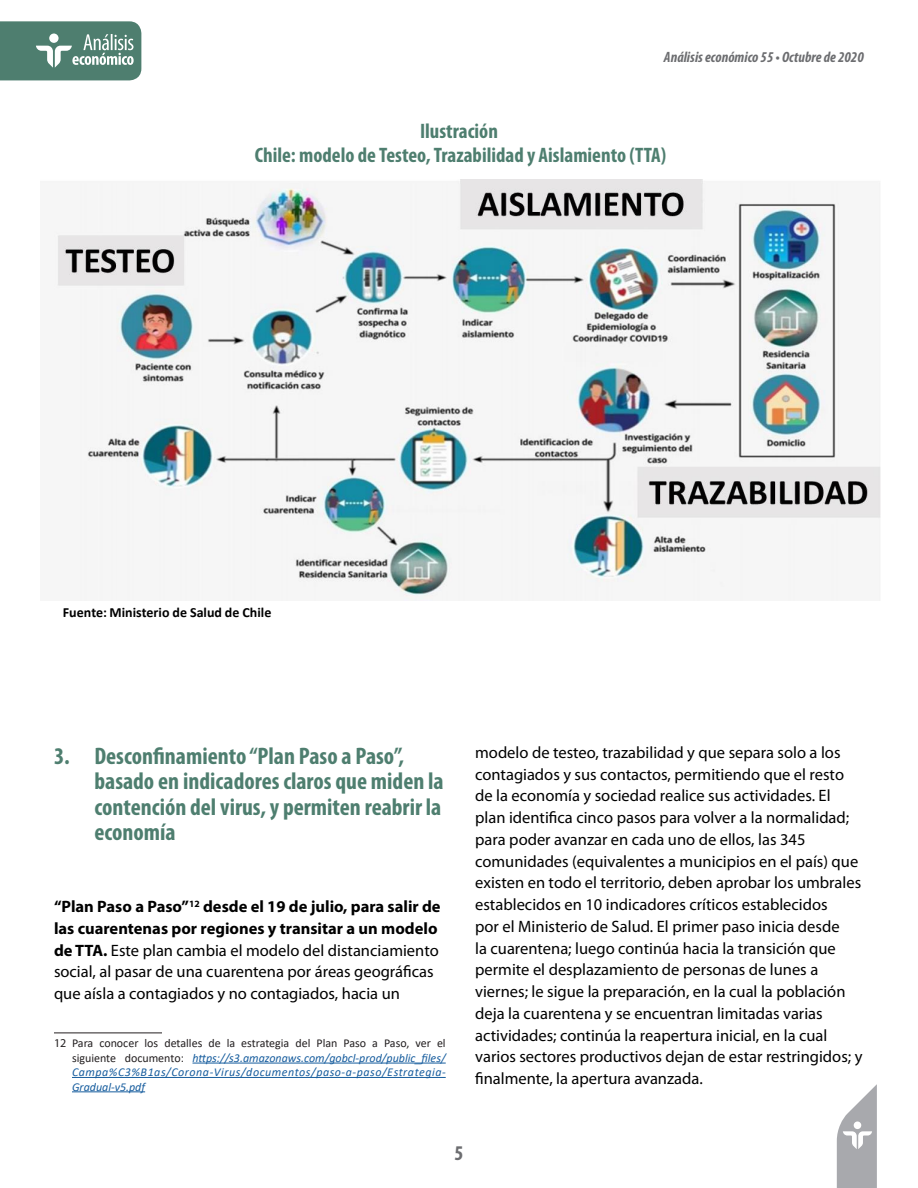
<style>
.page{position:relative;width:918px;height:1188px;background:#fff}
.page>*{position:absolute;margin:0;border:0;box-sizing:border-box;transform-origin:0 0}
.subtitulo{font:700 condensed 24px/25.5px "Myriad Pro";color:#4e7e6f}
.titulo_cuadro-grafic{font:700 condensed 21px/24px "Myriad Pro";color:#4e7e6f;text-align:center}
.t1{font:700 condensed 21px "Myriad Pro";color:#6c6d70}
.t2{font:16.5px/21.8px "Myriad Pro";color:#000}
.t3{font:italic 700 condensed 15px "Myriad Pro";color:#6c6d70}
.t4{font:700 13.95px "Calibri";color:#000}
.pie_de_pagina{font:italic 12px/14.4px "Calibri";letter-spacing:.045em;color:#175d9e;text-align:justify}
.s1{font-weight:700}
.s2{font-family:"Myriad Pro";font-style:normal;color:#231f20}
.s3{font-style:normal;color:#231f20}
</style>
<div class="page">
<svg style="left:837px;top:1084px;width:40px;height:104px"></svg>
<svg style="left:0;top:21px;width:141px;height:59px;background:#658e81"></svg>
<hr style="left:54px;top:1033px;width:108px;height:1px;background:#231f20">
<hr style="left:192px;top:1063px;width:254px;height:1px;background:#175d9e">
<hr style="left:72px;top:1077px;width:374px;height:1px;background:#175d9e">
<hr style="left:72px;top:1091px;width:73px;height:1px;background:#175d9e">
<div style="left:475px;top:746px;width:389px;height:342px;background:#fff"></div>
<img style="left:54px;top:179px;width:826px;height:421px">
<p class="t3" style="left:664px;top:48px;width:201px">Análisis económico 55 • Octubre de 2020</p>
<p class="titulo_cuadro-grafic" style="left:255px;top:119px;width:413px">Ilustración<br>Chile: modelo de Testeo, Trazabilidad y Aislamiento (TTA)</p>
<p class="t4" style="left:63px;top:603px;width:210px">Fuente: Ministerio de Salud de Chile</p>
<p class="subtitulo" style="left:94px;top:742px;width:351px;text-indent:-40px">3. Desconfinamiento “Plan Paso a Paso”, basado en indicadores claros que miden la contención del virus, y permiten reabrir la economía</p>
<p class="t2" style="left:54px;top:895px;width:388px"><span class="s1">“Plan Paso a Paso”</span><sup>12</sup> <span class="s1">desde el 19 de julio, para salir de las cuarentenas por regiones y transitar a un modelo de TTA.</span> Este plan cambia el modelo del distanciamiento social, al pasar de una cuarentena por áreas geográficas que aísla a contagiados y no contagiados, hacia un</p>
<p class="pie_de_pagina" style="left:72px;top:1036px;width:375px;text-indent:-18px"><span class="s2">12</span> <span class="s3">Para conocer los detalles de la estrategia del Plan Paso a Paso, ver el siguiente documento:</span> https://s3.amazonaws.com/gobcl-prod/public_files/ Campa%C3%B1as/Corona-Virus/documentos/paso-a-paso/Estrategia-Gradual-v5.pdf</p>
<p class="t2" style="left:475px;top:741px;width:389px">modelo de testeo, trazabilidad y que separa solo a los contagiados y sus contactos, permitiendo que el resto de la economía y sociedad realice sus actividades. El plan identifica cinco pasos para volver a la normalidad; para poder avanzar en cada uno de ellos, las 345 comunidades (equivalentes a municipios en el país) que existen en todo el territorio, deben aprobar los umbrales establecidos en 10 indicadores críticos establecidos<br>por el Ministerio de Salud. El primer paso inicia desde<br>la cuarentena; luego continúa hacia la transición que permite el desplazamiento de personas de lunes a viernes; le sigue la preparación, en la cual la población deja la cuarentena y se encuentran limitadas varias actividades; continúa la reapertura inicial, en la cual varios sectores productivos dejan de estar restringidos; y finalmente, la apertura avanzada.</p>
<p class="t1" style="left:455px;top:1140px;width:10px">5</p>
</div>
